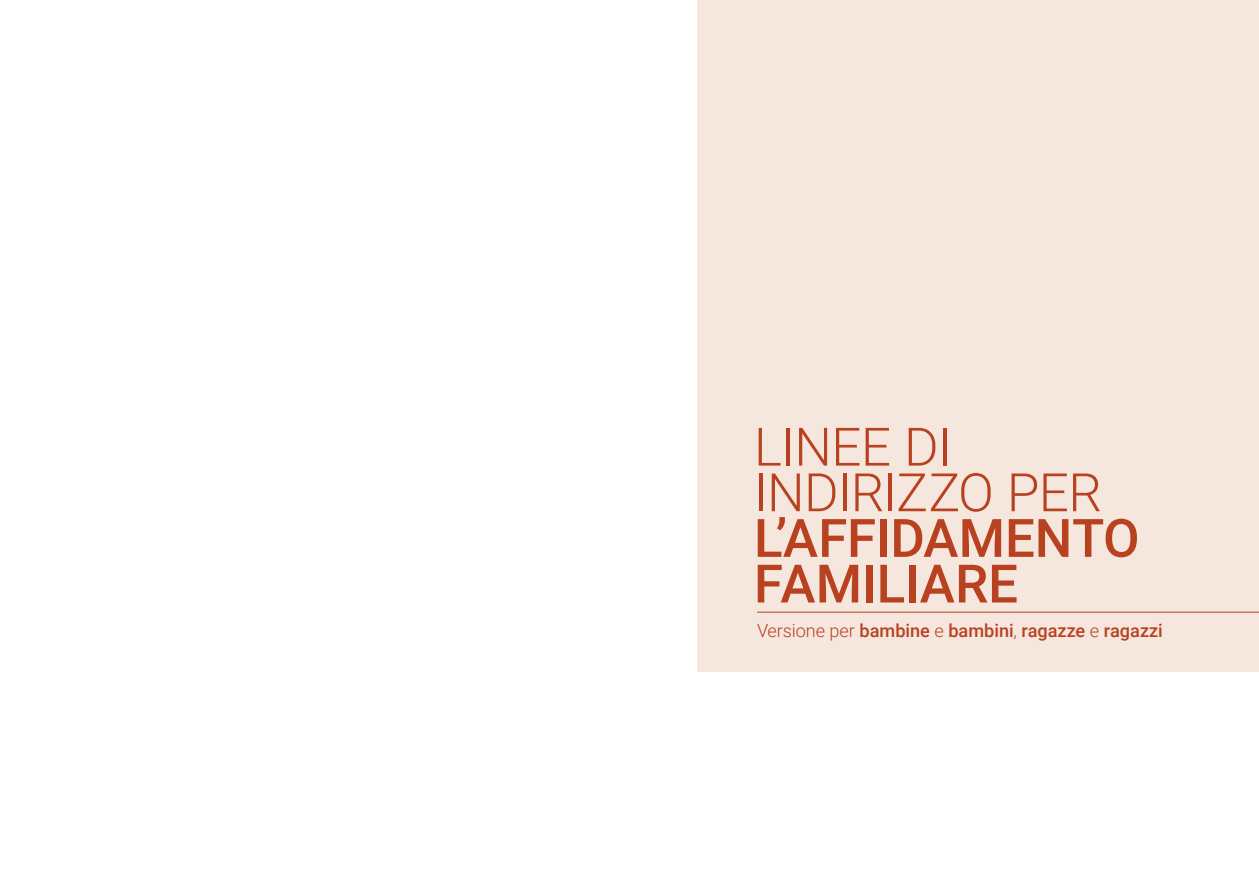
<style>
.page{position:relative;width:1259px;height:893px;background:#fff}
.page>*{position:absolute;margin:0;border:0;box-sizing:border-box;transform-origin:0 0}
.t1{font:500 53.1px/45.6px "Roboto";letter-spacing:-.005em;color:#b84220}
.t2{font:300 53.1px/45.6px "Roboto";letter-spacing:-.02em;color:#b84220}
.t3{font:500 18.15px "Roboto";color:#b84220}
.s1{font-weight:300}
</style>
<div class="page">
<div style="left:697px;top:0;width:562px;height:672px;background:#f6e7de"></div>
<hr style="left:757px;top:612px;width:502px;height:1px;background:#b84220">
<h1 class="t2" style="left:754px;top:422px;width:350px">LINEE DI<br>INDIRIZZO PER</h1>
<h1 class="t1" style="left:754px;top:513px;width:387px">L’AFFIDAMENTO<br>FAMILIARE</h1>
<p class="t3" style="left:757px;top:618px;width:407px"><span class="s1">Versione per</span> bambine <span class="s1">e</span> bambini<span class="s1">,</span> ragazze <span class="s1">e</span> ragazzi</p>
</div>
